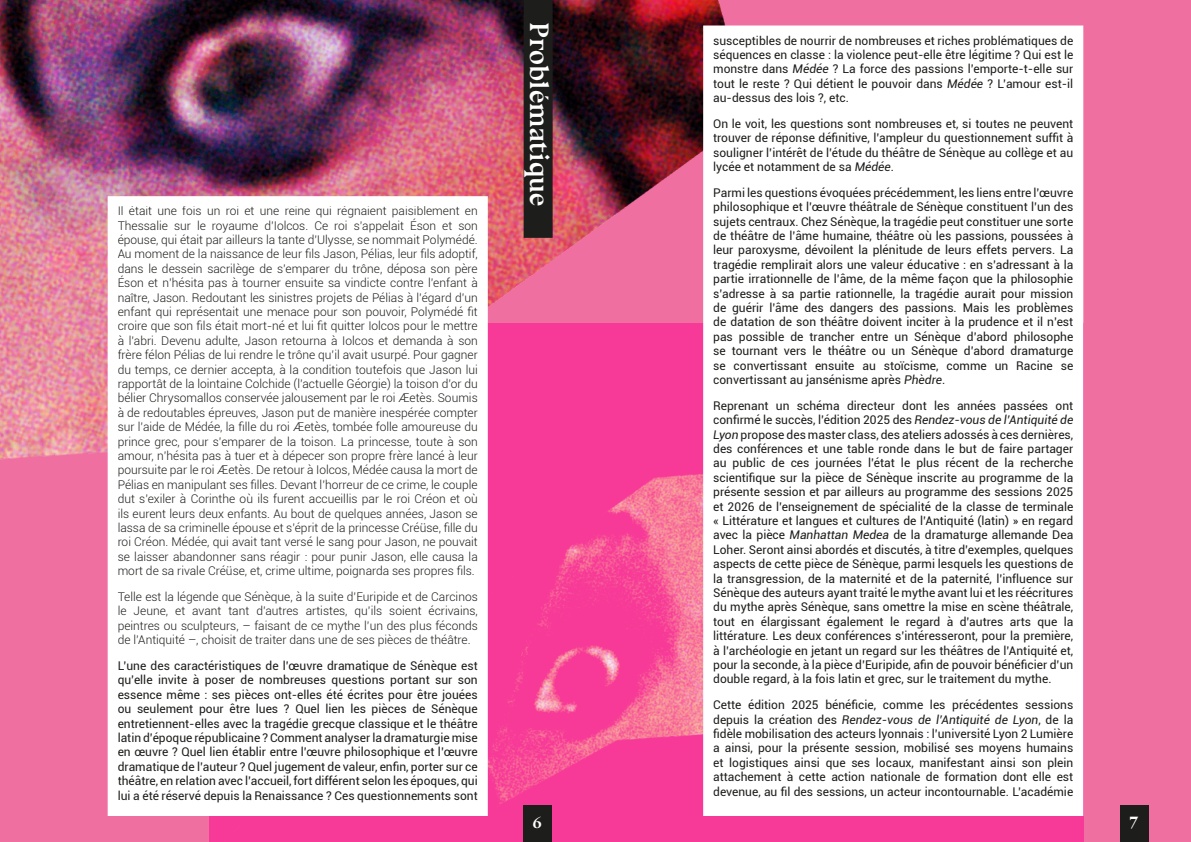
<style>
.page{position:relative;width:1191px;height:842px;background:#ef6fa0}
.page>*{position:absolute;margin:0;border:0;box-sizing:border-box;transform-origin:0 0}
.t1{font:700 27px "Bluu Next";color:#fff}
.t2{font:700 19px "Bluu Next";color:#fff}
.t3{font:12px/14.4px "Roboto";color:#1d1d1b;text-align:justify}
.t4{font:300 12px/14.4px "Roboto";color:#1d1d1b;text-align:justify}
.s1{font-style:italic}
</style>
<div class="page">
<img style="left:0;top:0;width:724px;height:842px">
<img style="left:210px;top:324px;width:873px;height:518px">
<div style="left:523px;top:805px;width:29px;height:37px;background:#1d1d1b"></div>
<div style="left:1119px;top:805px;width:29px;height:37px;background:#1d1d1b"></div>
<div style="left:103px;top:191px;width:390px;height:630px;background:#fff"></div>
<div style="left:523px;top:0;width:29px;height:238px;background:#1d1d1b"></div>
<div style="left:698px;top:21px;width:386px;height:800px;background:#fff"></div>
<p class="t4" style="left:118px;top:203px;width:362px">Il était une fois un roi et une reine qui régnaient paisiblement en Thessalie sur le royaume d’Iolcos. Ce roi s’appelait Éson et son épouse, qui était par ailleurs la tante d’Ulysse, se nommait Polymédé.<br>Au moment de la naissance de leur fils Jason, Pélias, leur fils adoptif, dans le dessein sacrilège de s’emparer du trône, déposa son père Éson et n’hésita pas à tourner ensuite sa vindicte contre l’enfant à naître, Jason. Redoutant les sinistres projets de Pélias à l’égard d’un enfant qui représentait une menace pour son pouvoir, Polymédé fit croire que son fils était mort-né et lui fit quitter Iolcos pour le mettre à l’abri. Devenu adulte, Jason retourna à Iolcos et demanda à son frère félon Pélias de lui rendre le trône qu’il avait usurpé. Pour gagner du temps, ce dernier accepta, à la condition toutefois que Jason lui rapportât de la lointaine Colchide (l’actuelle Géorgie) la toison d’or du bélier Chrysomallos conservée jalousement par le roi Æetès. Soumis à de redoutables épreuves, Jason put de manière inespérée compter sur l’aide de Médée, la fille du roi Æetès, tombée folle amoureuse du prince grec, pour s’emparer de la toison. La princesse, toute à son amour, n’hésita pas à tuer et à dépecer son propre frère lancé à leur poursuite par le roi Æetès. De retour à Iolcos, Médée causa la mort de Pélias en manipulant ses filles. Devant l’horreur de ce crime, le couple dut s’exiler à Corinthe où ils furent accueillis par le roi Créon et où ils eurent leurs deux enfants. Au bout de quelques années, Jason se lassa de sa criminelle épouse et s’éprit de la princesse Créüse, fille du roi Créon. Médée, qui avait tant versé le sang pour Jason, ne pouvait se laisser abandonner sans réagir : pour punir Jason, elle causa la mort de sa rivale Créüse, et, crime ultime, poignarda ses propres fils.</p>
<p class="t4" style="left:118px;top:589px;width:362px">Telle est la légende que Sénèque, à la suite d’Euripide et de Carcinos le Jeune, et avant tant d’autres artistes, qu’ils soient écrivains, peintres ou sculpteurs, – faisant de ce mythe l’un des plus féconds de l’Antiquité –, choisit de traiter dans une de ses pièces de théâtre.</p>
<p class="t3" style="left:118px;top:658px;width:361px">L’une des caractéristiques de l’œuvre dramatique de Sénèque est qu’elle invite à poser de nombreuses questions portant sur son essence même : ses pièces ont-elles été écrites pour être jouées ou seulement pour être lues ? Quel lien les pièces de Sénèque entretiennent-elles avec la tragédie grecque classique et le théâtre latin d’époque républicaine ? Comment analyser la dramaturgie mise en œuvre ? Quel lien établir entre l’œuvre philosophique et l’œuvre dramatique de l’auteur ? Quel jugement de valeur, enfin, porter sur ce théâtre, en relation avec l’accueil, fort différent selon les époques, qui lui a été réservé depuis la Renaissance ? Ces questionnements sont</p>
<p class="t1" style="left:555px;top:22px;width:186px;rotate:90deg">Problématique</p>
<p class="t3" style="left:713px;top:33px;width:362px">susceptibles de nourrir de nombreuses et riches problématiques de séquences en classe : la violence peut-elle être légitime ? Qui est le monstre dans <span class="s1">Médée</span> ? La force des passions l’emporte-t-elle sur tout le reste ? Qui détient le pouvoir dans <span class="s1">Médée</span> ? L’amour est-il au-dessus des lois ?, etc.</p>
<p class="t3" style="left:713px;top:116px;width:362px">On le voit, les questions sont nombreuses et, si toutes ne peuvent trouver de réponse définitive, l’ampleur du questionnement suffit à souligner l’intérêt de l’étude du théâtre de Sénèque au collège et au lycée et notamment de sa <span class="s1">Médée</span>.</p>
<p class="t3" style="left:713px;top:185px;width:362px">Parmi les questions évoquées précédemment, les liens entre l’œuvre philosophique et l’œuvre théâtrale de Sénèque constituent l’un des sujets centraux. Chez Sénèque, la tragédie peut constituer une sorte de théâtre de l’âme humaine, théâtre où les passions, poussées à leur paroxysme, dévoilent la plénitude de leurs effets pervers. La tragédie remplirait alors une valeur éducative : en s’adressant à la partie irrationnelle de l’âme, de la même façon que la philosophie s’adresse à sa partie rationnelle, la tragédie aurait pour mission de guérir l’âme des dangers des passions. Mais les problèmes de datation de son théâtre doivent inciter à la prudence et il n’est pas possible de trancher entre un Sénèque d’abord philosophe se tournant vers le théâtre ou un Sénèque d’abord dramaturge se convertissant ensuite au stoïcisme, comme un Racine se convertissant au jansénisme après <span class="s1">Phèdre</span>.</p>
<p class="t3" style="left:713px;top:398px;width:362px">Reprenant un schéma directeur dont les années passées ont confirmé le succès, l’édition 2025 des <span class="s1">Rendez-vous de l’Antiquité de Lyon</span> propose des master class, des ateliers adossés à ces dernières, des conférences et une table ronde dans le but de faire partager au public de ces journées l’état le plus récent de la recherche scientifique sur la pièce de Sénèque inscrite au programme de la présente session et par ailleurs au programme des sessions 2025 et 2026 de l’enseignement de spécialité de la classe de terminale « Littérature et langues et cultures de l’Antiquité (latin) » en regard avec la pièce <span class="s1">Manhattan Medea</span> de la dramaturge allemande Dea Loher. Seront ainsi abordés et discutés, à titre d’exemples, quelques aspects de cette pièce de Sénèque, parmi lesquels les questions de la transgression, de la maternité et de la paternité, l’influence sur Sénèque des auteurs ayant traité le mythe avant lui et les réécritures du mythe après Sénèque, sans omettre la mise en scène théâtrale, tout en élargissant également le regard à d’autres arts que la littérature. Les deux conférences s’intéresseront, pour la première, à l’archéologie en jetant un regard sur les théâtres de l’Antiquité et, pour la seconde, à la pièce d’Euripide, afin de pouvoir bénéficier d’un double regard, à la fois latin et grec, sur le traitement du mythe.</p>
<p class="t3" style="left:713px;top:697px;width:361px">Cette édition 2025 bénéficie, comme les précédentes sessions depuis la création des <span class="s1">Rendez-vous de l’Antiquité de Lyon</span>, de la fidèle mobilisation des acteurs lyonnais : l’université Lyon 2 Lumière a ainsi, pour la présente session, mobilisé ses moyens humains et logistiques ainsi que ses locaux, manifestant ainsi son plein attachement à cette action nationale de formation dont elle est devenue, au fil des sessions, un acteur incontournable. L’académie</p>
<h2 class="t2" style="left:532px;top:811px;width:11px">6</h2>
<h2 class="t2" style="left:1129px;top:811px;width:11px">7</h2>
</div>
